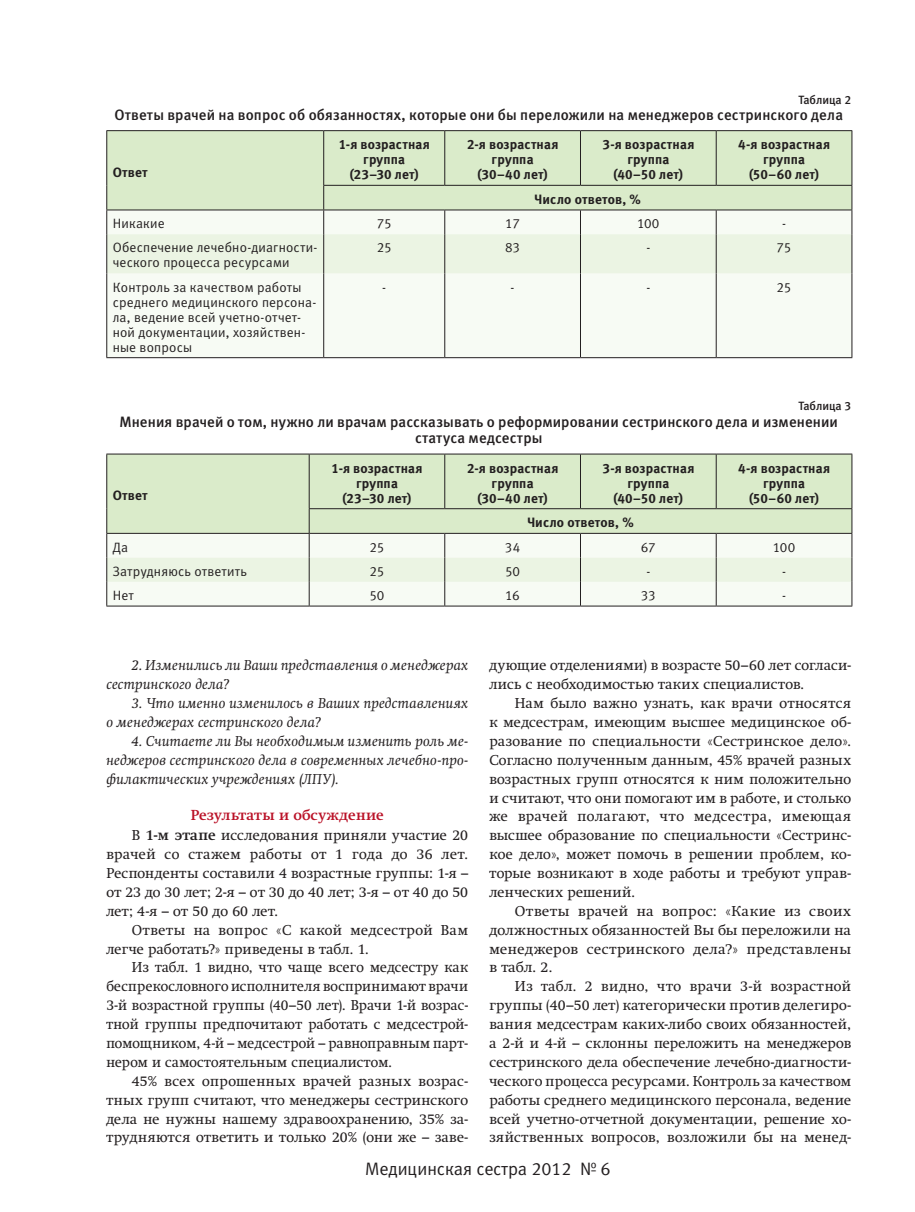
<style>
.page{position:relative;width:915px;height:1212px;background:#fff}
.page>*{position:absolute;margin:0;border:0;box-sizing:border-box;transform-origin:0 0}
.t1{font:18px "Meta C";color:#231f20}
.t2{font:500 15px/16.5px "Meta C";letter-spacing:.01em;color:#231f20;text-align:center}
.t3{font:14.25px/18.9px "Swift C";letter-spacing:.025em;color:#231f20;text-align:justify}
.t4{font:italic 14.25px/18.9px "Swift C";letter-spacing:.025em;color:#231f20}
.t5{font:700 13.5px/15px "Meta C";letter-spacing:.01em;color:#231f20;text-align:center}
.t6{font:13.5px/15px "Meta C";letter-spacing:.015em;color:#231f20}
.t7{font:500 12px "Meta C";letter-spacing:-.005em;color:#231f20}
.s1{font-weight:700;color:#ba1127}
.s2{font-weight:700}
</style>
<div class="page">
<div style="left:107px;top:131px;width:744px;height:54px;background:#daebca"></div>
<div style="left:107px;top:273px;width:744px;height:84px;background:#f7fbf4"></div>
<hr style="left:106px;top:130px;width:217px;height:1px;background:#231f20">
<hr style="left:106px;top:131px;width:1px;height:54px;background:#231f20">
<hr style="left:323px;top:130px;width:121px;height:1px;background:#231f20">
<hr style="left:323px;top:131px;width:1px;height:54px;background:#231f20">
<hr style="left:444px;top:130px;width:136px;height:1px;background:#231f20">
<hr style="left:444px;top:131px;width:1px;height:54px;background:#231f20">
<hr style="left:580px;top:130px;width:136px;height:1px;background:#231f20">
<hr style="left:580px;top:131px;width:1px;height:54px;background:#231f20">
<hr style="left:716px;top:130px;width:136px;height:1px;background:#231f20">
<hr style="left:715px;top:131px;width:1px;height:54px;background:#231f20">
<hr style="left:851px;top:131px;width:1px;height:54px;background:#231f20">
<svg style="left:106px;top:185px;width:746px;height:88px"></svg>
<hr style="left:106px;top:273px;width:1px;height:84px;background:#231f20">
<hr style="left:323px;top:273px;width:1px;height:84px;background:#231f20">
<hr style="left:444px;top:273px;width:1px;height:84px;background:#231f20">
<hr style="left:580px;top:273px;width:1px;height:84px;background:#231f20">
<hr style="left:715px;top:273px;width:1px;height:84px;background:#231f20">
<hr style="left:851px;top:273px;width:1px;height:84px;background:#231f20">
<hr style="left:106px;top:234px;width:1px;height:39px;background:#231f20">
<hr style="left:323px;top:234px;width:1px;height:39px;background:#231f20">
<hr style="left:444px;top:234px;width:1px;height:39px;background:#231f20">
<hr style="left:580px;top:234px;width:1px;height:39px;background:#231f20">
<hr style="left:715px;top:234px;width:1px;height:39px;background:#231f20">
<hr style="left:851px;top:234px;width:1px;height:39px;background:#231f20">
<hr style="left:106px;top:357px;width:217px;height:1px;background:#231f20">
<hr style="left:323px;top:357px;width:121px;height:1px;background:#231f20">
<hr style="left:444px;top:357px;width:136px;height:1px;background:#231f20">
<hr style="left:580px;top:357px;width:136px;height:1px;background:#231f20">
<hr style="left:716px;top:357px;width:136px;height:1px;background:#231f20">
<div style="left:107px;top:455px;width:744px;height:54px;background:#daebca"></div>
<hr style="left:106px;top:454px;width:203px;height:1px;background:#231f20">
<hr style="left:106px;top:454px;width:1px;height:55px;background:#231f20">
<hr style="left:309px;top:454px;width:135px;height:1px;background:#231f20">
<hr style="left:309px;top:454px;width:1px;height:54px;background:#231f20">
<hr style="left:444px;top:454px;width:136px;height:1px;background:#231f20">
<hr style="left:444px;top:454px;width:1px;height:54px;background:#231f20">
<hr style="left:580px;top:454px;width:136px;height:1px;background:#231f20">
<hr style="left:580px;top:454px;width:1px;height:54px;background:#231f20">
<hr style="left:716px;top:454px;width:136px;height:1px;background:#231f20">
<hr style="left:715px;top:454px;width:1px;height:54px;background:#231f20">
<hr style="left:851px;top:454px;width:1px;height:54px;background:#231f20">
<hr style="left:309px;top:508px;width:135px;height:1px;background:#231f20">
<hr style="left:444px;top:508px;width:136px;height:1px;background:#231f20">
<hr style="left:580px;top:508px;width:136px;height:1px;background:#231f20">
<hr style="left:716px;top:508px;width:136px;height:1px;background:#231f20">
<svg style="left:106px;top:509px;width:746px;height:97px"></svg>
<hr style="left:106px;top:606px;width:203px;height:1px;background:#231f20">
<hr style="left:309px;top:606px;width:135px;height:1px;background:#231f20">
<hr style="left:444px;top:606px;width:136px;height:1px;background:#231f20">
<hr style="left:580px;top:606px;width:136px;height:1px;background:#231f20">
<hr style="left:716px;top:606px;width:136px;height:1px;background:#231f20">
<p class="t7" style="left:798px;top:93px;width:54px">Таблица 2</p>
<p class="t2" style="left:114px;top:107px;width:729px">Ответы врачей на вопрос об обязанностях, которые они бы переложили на менеджеров сестринского дела</p>
<p class="t5" style="left:113px;top:164px;width:36px">Ответ</p>
<p class="t5" style="left:339px;top:137px;width:92px">1-я возрастная группа<br>(23–30 лет)</p>
<p class="t5" style="left:467px;top:137px;width:93px">2-я возрастная группа<br>(30–40 лет)</p>
<p class="t5" style="left:602px;top:137px;width:93px">3-я возрастная группа<br>(40–50 лет)</p>
<p class="t5" style="left:738px;top:137px;width:93px">4-я возрастная группа<br>(50–60 лет)</p>
<p class="t5" style="left:534px;top:192px;width:108px">Число ответов, %</p>
<p class="t6" style="left:113px;top:216px;width:53px">Никакие</p>
<p class="t6" style="left:376px;top:216px;width:16px">75</p>
<p class="t6" style="left:505px;top:216px;width:16px">17</p>
<p class="t6" style="left:637px;top:216px;width:24px">100</p>
<p class="t6" style="left:781px;top:216px;width:5px">-</p>
<p class="t6" style="left:113px;top:240px;width:206px">Обеспечение лечебно-диагности&shy;ческого процесса ресурсами</p>
<p class="t6" style="left:376px;top:240px;width:16px">25</p>
<p class="t6" style="left:505px;top:240px;width:17px">83</p>
<p class="t6" style="left:646px;top:240px;width:5px">-</p>
<p class="t6" style="left:776px;top:240px;width:16px">75</p>
<p class="t6" style="left:113px;top:279px;width:205px">Контроль за качеством работы среднего медицинского персона&shy;ла, ведение всей учетно-отчет&shy;ной документации, хозяйствен&shy;ные вопросы</p>
<p class="t6" style="left:382px;top:279px;width:5px">-</p>
<p class="t6" style="left:510px;top:279px;width:5px">-</p>
<p class="t6" style="left:646px;top:279px;width:5px">-</p>
<p class="t6" style="left:776px;top:279px;width:16px">25</p>
<p class="t7" style="left:798px;top:399px;width:54px">Таблица 3</p>
<p class="t2" style="left:119px;top:413px;width:719px">Мнения врачей о том, нужно ли врачам рассказывать о реформировании сестринского дела и изменении статуса медсестры</p>
<p class="t5" style="left:113px;top:488px;width:36px">Ответ</p>
<p class="t5" style="left:331px;top:460px;width:92px">1-я возрастная группа<br>(23–30 лет)</p>
<p class="t5" style="left:467px;top:460px;width:93px">2-я возрастная группа<br>(30–40 лет)</p>
<p class="t5" style="left:602px;top:460px;width:93px">3-я возрастная группа<br>(40–50 лет)</p>
<p class="t5" style="left:738px;top:460px;width:93px">4-я возрастная группа<br>(50–60 лет)</p>
<p class="t5" style="left:527px;top:515px;width:108px">Число ответов, %</p>
<p class="t6" style="left:113px;top:539px;width:17px">Да</p>
<p class="t6" style="left:369px;top:539px;width:16px">25</p>
<p class="t6" style="left:505px;top:539px;width:17px">34</p>
<p class="t6" style="left:640px;top:539px;width:16px">67</p>
<p class="t6" style="left:772px;top:539px;width:24px">100</p>
<p class="t6" style="left:113px;top:564px;width:136px">Затрудняюсь ответить</p>
<p class="t6" style="left:369px;top:564px;width:16px">25</p>
<p class="t6" style="left:505px;top:564px;width:17px">50</p>
<p class="t6" style="left:646px;top:564px;width:5px">-</p>
<p class="t6" style="left:781px;top:564px;width:5px">-</p>
<p class="t6" style="left:113px;top:588px;width:22px">Нет</p>
<p class="t6" style="left:369px;top:588px;width:17px">50</p>
<p class="t6" style="left:505px;top:588px;width:16px">16</p>
<p class="t6" style="left:640px;top:588px;width:16px">33</p>
<p class="t6" style="left:781px;top:588px;width:5px">-</p>
<p class="t4" style="left:106px;top:656px;width:363px;text-indent:26px">2. Изменились ли Ваши представления о менеджерах сестринского дела?</p>
<p class="t4" style="left:106px;top:694px;width:363px;text-indent:26px">3. Что именно изменилось в Ваших представлениях о менеджерах сестринского дела?</p>
<p class="t4" style="left:106px;top:731px;width:363px;text-align:justify;text-indent:26px">4. Считаете ли Вы необходимым изменить роль ме&shy;неджеров сестринского дела в современных лечебно-про&shy;филактических учреждениях (ЛПУ).</p>
<p class="t3" style="left:132px;top:805px;width:337px;line-height:20.4px;text-indent:59px"><span class="s1">Результаты и обсуждение<br></span>В <span class="s2">1-м этапе</span> исследования приняли участие 20</p>
<p class="t3" style="left:106px;top:845px;width:363px">врачей со стажем работы от 1 года до 36 лет.<br>Респонденты составили 4 возрастные группы: 1-я – от 23 до 30 лет; 2-я – от 30 до 40 лет; 3-я – от 40 до 50 лет; 4-я – от 50 до 60 лет.</p>
<p class="t3" style="left:106px;top:920px;width:363px;text-indent:26px">Ответы на вопрос «С какой медсестрой Вам легче работать?» приведены в табл. 1.</p>
<p class="t3" style="left:106px;top:958px;width:363px;text-indent:26px">Из табл. 1 видно, что чаще всего медсестру как беспрекословного исполнителя воспринимают врачи 3-й возрастной группы (40–50 лет). Врачи 1-й возрас&shy;тной группы предпочитают работать с медсестрой&shy;помощником, 4-й – медсестрой – равноправным парт&shy;нером и самостоятельным специалистом.</p>
<p class="t3" style="left:106px;top:1071px;width:363px;text-indent:26px">45% всех опрошенных врачей разных возрас&shy;тных групп считают, что менеджеры сестринского дела не нужны нашему здравоохранению, 35% за&shy;трудняются ответить и только 20% (они же – заве-</p>
<p class="t3" style="left:489px;top:656px;width:363px">дующие отделениями) в возрасте 50–60 лет согласи&shy;лись с необходимостью таких специалистов.</p>
<p class="t3" style="left:489px;top:694px;width:363px;text-indent:26px">Нам было важно узнать, как врачи относятся к медсестрам, имеющим высшее медицинское об&shy;разование по специальности «Сестринское дело».<br>Согласно полученным данным, 45% врачей разных возрастных групп относятся к ним положительно и считают, что они помогают им в работе, и столько же врачей полагают, что медсестра, имеющая высшее образование по специальности «Сестринс&shy;кое дело», может помочь в решении проблем, ко&shy;торые возникают в ходе работы и требуют управ&shy;ленческих решений.</p>
<p class="t3" style="left:489px;top:901px;width:363px;text-indent:26px">Ответы врачей на вопрос: «Какие из своих должностных обязанностей Вы бы переложили на менеджеров сестринского дела?» представлены в табл. 2.</p>
<p class="t3" style="left:489px;top:977px;width:363px;text-indent:26px">Из табл. 2 видно, что врачи 3-й возрастной группы (40–50 лет) категорически против делегиро&shy;вания медсестрам каких-либо своих обязанностей, а 2-й и 4-й – склонны переложить на менеджеров сестринского дела обеспечение лечебно-диагности&shy;ческого процесса ресурсами. Контроль за качеством работы среднего медицинского персонала, ведение всей учетно-отчетной документации, решение хо&shy;зяйственных вопросов, возложили бы на менед-</p>
<p class="t1" style="left:365px;top:1159px;width:247px">Медицинская сестра 2012 № 6</p>
</div>
